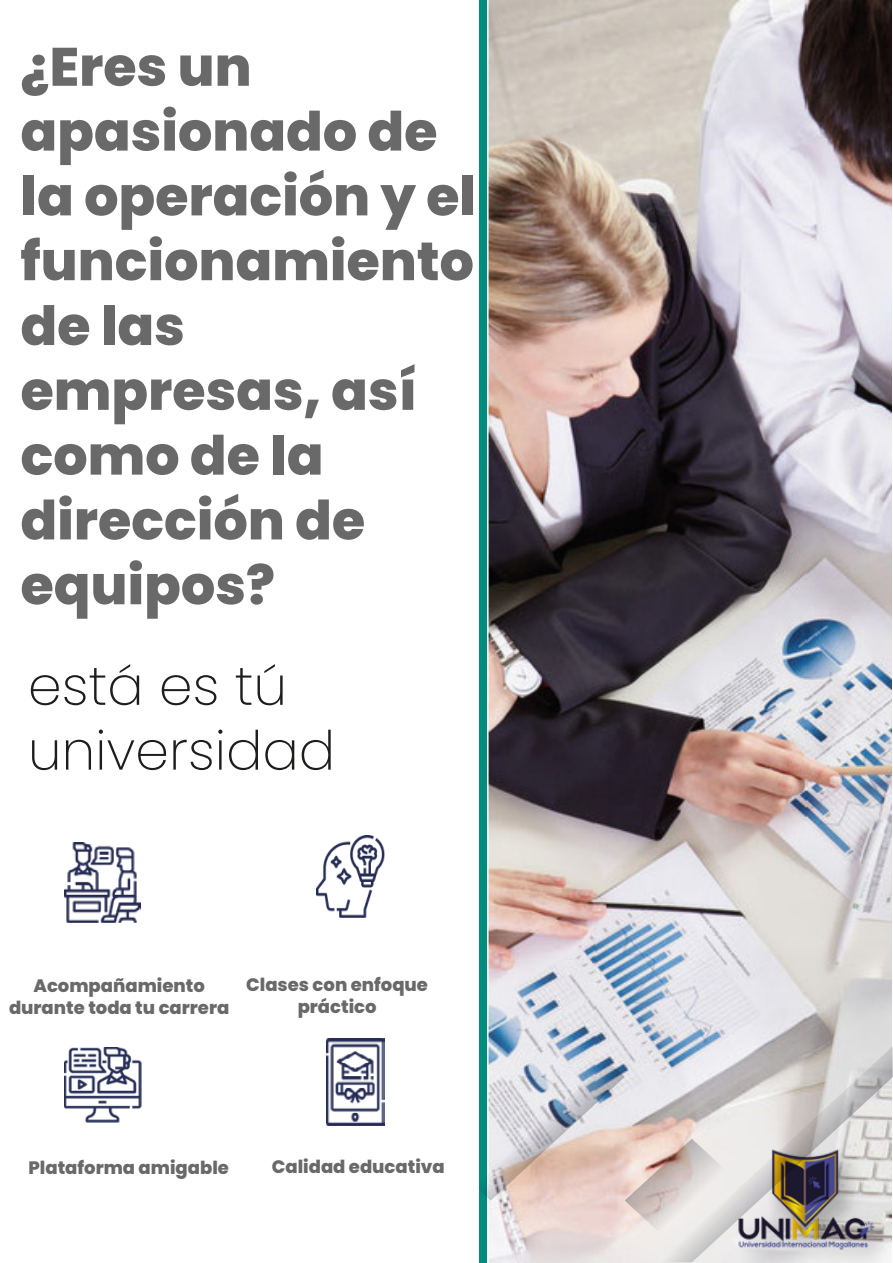
<style>
.page{position:relative;width:893px;height:1263px;background:#fff}
.page>*{position:absolute;margin:0;border:0;box-sizing:border-box;transform-origin:0 0}
.t1{font:800 54px/64.8px "Poppins";color:#696969}
.t2{font:200 54px/64.8px "Poppins";color:#1d1d1b}
.t3{font:800 18px/21.6px "Poppins";color:#696969;text-align:center}
</style>
<div class="page">
<div style="left:479px;top:0;width:66px;height:1263px;background:#008c7e"></div>
<img style="left:487px;top:0;width:404px;height:1263px">
<svg style="left:658px;top:1046px;width:235px;height:216px;background:#c1bebe"></svg>
<svg style="left:478px;top:1061px;width:247px;height:170px;background:#d3cdcc"></svg>
<img style="left:64px;top:842px;width:77px;height:80px">
<img style="left:64px;top:1047px;width:77px;height:76px">
<img style="left:327px;top:1038px;width:57px;height:87px">
<img style="left:316px;top:836px;width:68px;height:81px">
<h1 class="t1" style="left:20px;top:35px;width:457px">¿Eres un apasionado de la operación y el funcionamiento de las empresas, así como de la dirección de equipos?</h1>
<h1 class="t2" style="left:28px;top:654px;width:309px">está es tú universidad</h1>
<p class="t3" style="left:9px;top:975px;width:222px">Acompañamiento durante toda tu carrera</p>
<p class="t3" style="left:246px;top:974px;width:183px">Clases con enfoque práctico</p>
<p class="t3" style="left:28px;top:1157px;width:202px">Plataforma amigable</p>
<p class="t3" style="left:272px;top:1155px;width:175px">Calidad educativa</p>
</div>
